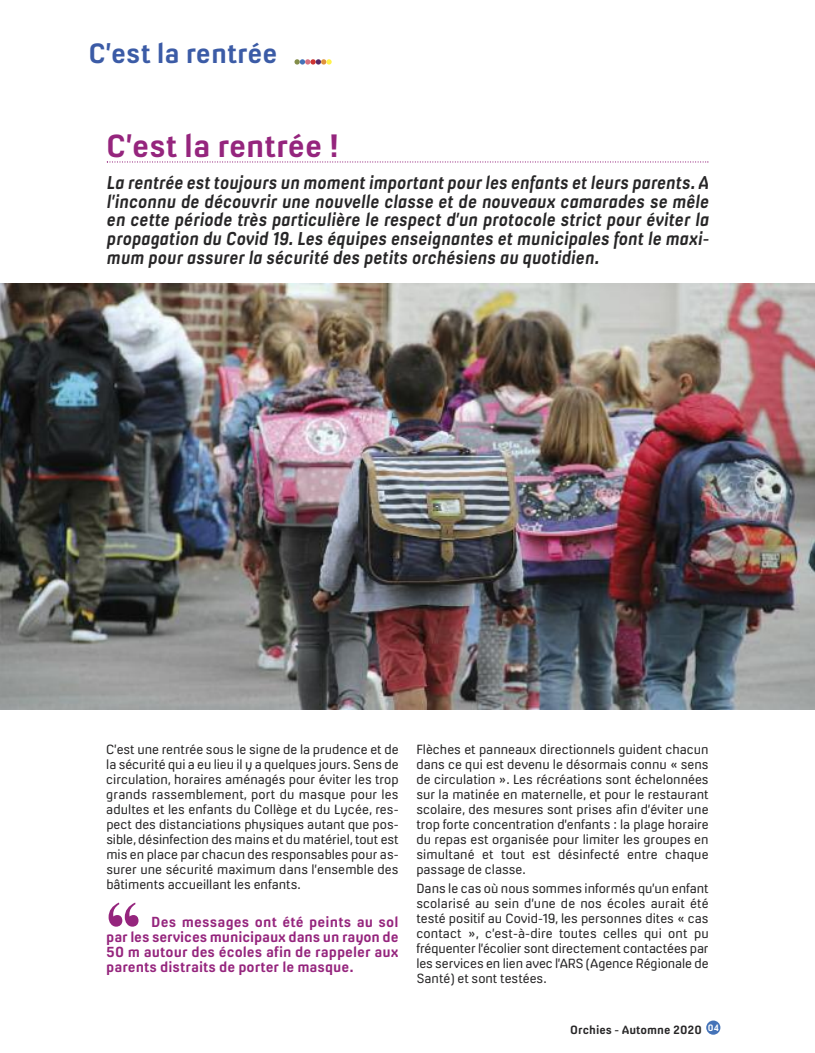
<style>
.page{position:relative;width:815px;height:1053px;background:#fff}
.page>*{position:absolute;margin:0;border:0;box-sizing:border-box;transform-origin:0 0}
.t1{font:800 62.5px "Times";color:#95257d}
.t2{font:700 30px "Milibus Rg";color:#95257d}
.t3{font:700 26.25px "Milibus Rg";color:#3b5ba6}
.t4{font:italic 700 17.5px/18.8px "Milibus Rg";color:#272627}
.t5{font:700 13.75px/15px "Milibus Rg";color:#95257d;text-align:justify}
.t6{font:12.5px/15px "Milibus Lt";color:#272627;text-align:justify}
.t7{font:700 11.25px "Milibus Rg";color:#272627}
</style>
<div class="page">
<div style="left:706px;top:1020px;width:14px;height:14px;background:#4573b8;border-radius:50%"></div>
<svg style="left:107px;top:161px;width:601px;height:2px"></svg>
<svg style="left:294px;top:59px;width:38px;height:6px"></svg>
<img style="left:0;top:283px;width:815px;height:426px">
<h3 class="t3" style="left:89px;top:44px;width:191px">C’est la rentrée</h3>
<h2 class="t2" style="left:106px;top:135px;width:234px">C’est la rentrée !</h2>
<p class="t4" style="left:106px;top:175px;width:604px">La rentrée est toujours un moment important pour les enfants et leurs parents. A l’inconnu de découvrir une nouvelle classe et de nouveaux camarades se mêle en cette période très particulière le respect d’un protocole strict pour éviter la propagation du Covid 19. Les équipes enseignantes et municipales font le maxi&shy;mum pour assurer la sécurité des petits orchésiens au quotidien.</p>
<p class="t6" style="left:106px;top:743px;width:294px">C’est une rentrée sous le signe de la prudence et de la sécurité qui a eu lieu il y a quelques jours. Sens de circulation, horaires aménagés pour éviter les trop grands rassemblement, port du masque pour les adultes et les enfants du Collège et du Lycée, res&shy;pect des distanciations physiques autant que pos&shy;sible, désinfection des mains et du matériel, tout est mis en place par chacun des responsables pour as&shy;surer une sécurité maximum dans l’ensemble des bâtiments accueillant les enfants.</p>
<p class="t5" style="left:106px;top:915px;width:294px;text-indent:45px">Des messages ont été peints au sol par les services municipaux dans un rayon de 50 m autour des écoles afin de rappeler aux parents distraits de porter le masque.</p>
<h1 class="t1" style="left:108px;top:903px;width:33px">“</h1>
<p class="t6" style="left:416px;top:743px;width:294px">Flèches et panneaux directionnels guident chacun dans ce qui est devenu le désormais connu « sens de circulation ». Les récréations sont échelonnées sur la matinée en maternelle, et pour le restaurant scolaire, des mesures sont prises afin d’éviter une trop forte concentration d’enfants : la plage horaire du repas est organisée pour limiter les groupes en simultané et tout est désinfecté entre chaque passage de classe.</p>
<p class="t6" style="left:416px;top:882px;width:294px">Dans le cas où nous sommes informés qu’un enfant scolarisé au sein d’une de nos écoles aurait été testé positif au Covid-19, les personnes dites « cas contact », c’est-à-dire toutes celles qui ont pu fréquenter l’écolier sont directement contactées par les services en lien avec l’ARS (Agence Régionale de Santé) et sont testées.</p>
<p class="t7" style="left:570px;top:1025px;width:150px">Orchies - automne 2020 <sup>04</sup></p>
</div>
